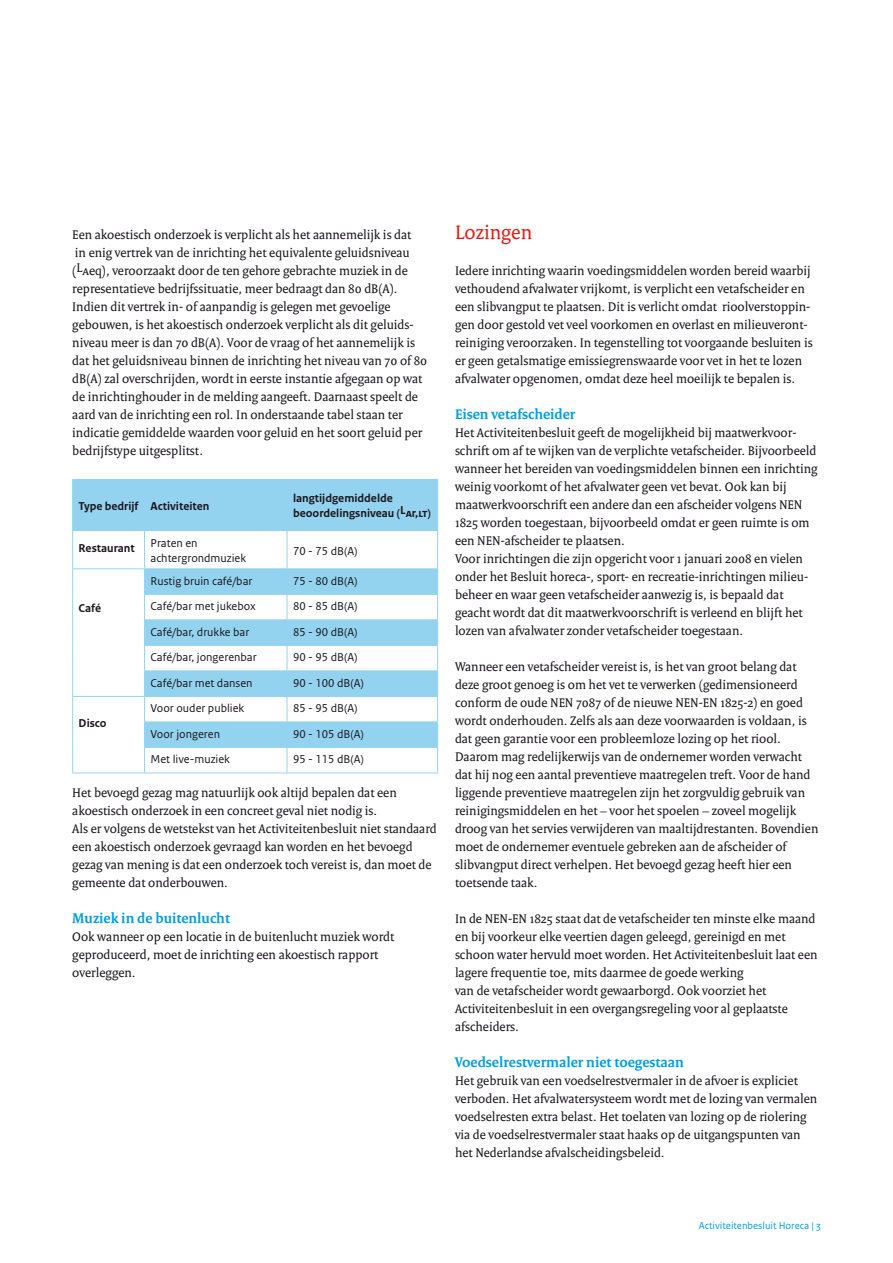
<style>
.page{position:relative;width:893px;height:1263px;background:#fff}
.page>*{position:absolute;margin:0;border:0;box-sizing:border-box;transform-origin:0 0}
.t1{font:21px "Rijksoverheid Serif";color:#e31d19}
.t2{font:700 15px "Rijksoverheid Serif";color:#009ee0}
.t3{font:13.5px/18px "Rijksoverheid Serif";color:#1a171c}
.t4{font:12px/15px "Rijksoverheid Sans Text";color:#1a171c}
.t5{font:700 12px/15px "Rijksoverheid Sans Text";color:#1a171c}
.t6{font:10.5px "Rijksoverheid Sans Text";color:#009ee0}
</style>
<div class="page">
<svg style="left:73px;top:480px;width:364px;height:267px;fill:#94d3f0"></svg>
<hr style="left:72px;top:568px;width:73px;height:1px;background:#94d3f0">
<hr style="left:145px;top:568px;width:142px;height:1px;background:#94d3f0">
<hr style="left:287px;top:568px;width:151px;height:1px;background:#94d3f0">
<hr style="left:144px;top:594px;width:143px;height:1px;background:#94d3f0">
<hr style="left:287px;top:594px;width:151px;height:1px;background:#94d3f0">
<hr style="left:144px;top:619px;width:143px;height:1px;background:#94d3f0">
<hr style="left:287px;top:619px;width:151px;height:1px;background:#94d3f0">
<hr style="left:144px;top:645px;width:143px;height:1px;background:#94d3f0">
<hr style="left:287px;top:645px;width:151px;height:1px;background:#94d3f0">
<hr style="left:144px;top:670px;width:143px;height:1px;background:#94d3f0">
<hr style="left:287px;top:670px;width:151px;height:1px;background:#94d3f0">
<hr style="left:72px;top:696px;width:73px;height:1px;background:#94d3f0">
<hr style="left:145px;top:696px;width:142px;height:1px;background:#94d3f0">
<hr style="left:287px;top:696px;width:151px;height:1px;background:#94d3f0">
<hr style="left:144px;top:721px;width:143px;height:1px;background:#94d3f0">
<hr style="left:287px;top:721px;width:151px;height:1px;background:#94d3f0">
<svg style="left:72px;top:569px;width:1px;height:203px"></svg>
<hr style="left:144px;top:747px;width:143px;height:1px;background:#94d3f0">
<svg style="left:144px;top:569px;width:1px;height:203px"></svg>
<hr style="left:287px;top:747px;width:151px;height:1px;background:#94d3f0">
<svg style="left:287px;top:569px;width:1px;height:203px"></svg>
<svg style="left:437px;top:569px;width:1px;height:203px"></svg>
<hr style="left:72px;top:479px;width:73px;height:1px;background:#94d3f0">
<hr style="left:72px;top:480px;width:1px;height:50px;background:#94d3f0">
<hr style="left:145px;top:479px;width:142px;height:1px;background:#94d3f0">
<hr style="left:287px;top:479px;width:151px;height:1px;background:#94d3f0">
<hr style="left:437px;top:480px;width:1px;height:50px;background:#94d3f0">
<hr style="left:72px;top:530px;width:73px;height:1px;background:#94d3f0">
<hr style="left:145px;top:530px;width:142px;height:1px;background:#94d3f0">
<hr style="left:287px;top:530px;width:151px;height:1px;background:#94d3f0">
<hr style="left:144px;top:480px;width:1px;height:50px;background:#94d3f0">
<hr style="left:287px;top:480px;width:1px;height:50px;background:#94d3f0">
<hr style="left:72px;top:531px;width:1px;height:37px;background:#94d3f0">
<hr style="left:144px;top:531px;width:1px;height:37px;background:#94d3f0">
<hr style="left:287px;top:531px;width:1px;height:37px;background:#94d3f0">
<hr style="left:437px;top:531px;width:1px;height:37px;background:#94d3f0">
<hr style="left:72px;top:772px;width:73px;height:1px;background:#94d3f0">
<hr style="left:145px;top:772px;width:142px;height:1px;background:#94d3f0">
<hr style="left:287px;top:772px;width:151px;height:1px;background:#94d3f0">
<p class="t3" style="left:72px;top:226px;width:356px">Een akoestisch onderzoek is verplicht als het aannemelijk is dat<br>in enig vertrek van de inrichting het equivalente geluidsniveau (Laeq), veroorzaakt door de ten gehore gebrachte muziek in de representatieve bedrijfssituatie, meer bedraagt dan 80 dB(A).<br>Indien dit vertrek in- of aanpandig is gelegen met gevoelige gebouwen, is het akoestisch onderzoek verplicht als dit geluids&shy;niveau meer is dan 70 dB(A). Voor de vraag of het aannemelijk is dat het geluidsniveau binnen de inrichting het niveau van 70 of 80 dB(A) zal overschrijden, wordt in eerste instantie afgegaan op wat de inrichtinghouder in de melding aangeeft. Daarnaast speelt de aard van de inrichting een rol. In onderstaande tabel staan ter indicatie gemiddelde waarden voor geluid en het soort geluid per bedrijfstype uitgesplitst.</p>
<p class="t5" style="left:79px;top:499px;width:132px">Type bedrijf Activiteiten</p>
<p class="t5" style="left:293px;top:491px;width:139px">langtijdgemiddelde beoordelingsniveau (Lar,lt)</p>
<p class="t5" style="left:79px;top:540px;width:58px">Restaurant</p>
<p class="t4" style="left:151px;top:536px;width:97px">Praten en achtergrondmuziek</p>
<p class="t4" style="left:293px;top:543px;width:66px">70 - 75 dB(A)</p>
<p class="t5" style="left:79px;top:600px;width:24px">Café</p>
<p class="t4" style="left:151px;top:573px;width:103px">Rustig bruin café/bar</p>
<p class="t4" style="left:293px;top:573px;width:66px">75 - 80 dB(A)</p>
<p class="t4" style="left:151px;top:599px;width:107px">Café/bar met jukebox</p>
<p class="t4" style="left:293px;top:599px;width:66px">80 - 85 dB(A)</p>
<p class="t4" style="left:151px;top:624px;width:100px">Café/bar, drukke bar</p>
<p class="t4" style="left:293px;top:624px;width:66px">85 - 90 dB(A)</p>
<p class="t4" style="left:151px;top:650px;width:108px">Café/bar, jongerenbar</p>
<p class="t4" style="left:293px;top:650px;width:66px">90 - 95 dB(A)</p>
<p class="t4" style="left:151px;top:675px;width:104px">Café/bar met dansen</p>
<p class="t4" style="left:293px;top:675px;width:72px">90 - 100 dB(A)</p>
<p class="t4" style="left:151px;top:701px;width:95px">Voor ouder publiek</p>
<p class="t4" style="left:293px;top:701px;width:66px">85 - 95 dB(A)</p>
<p class="t4" style="left:151px;top:726px;width:71px">Voor jongeren</p>
<p class="t4" style="left:293px;top:726px;width:72px">90 - 105 dB(A)</p>
<p class="t4" style="left:151px;top:752px;width:81px">Met live-muziek</p>
<p class="t4" style="left:293px;top:752px;width:72px">95 - 115 dB(A)</p>
<p class="t3" style="left:72px;top:784px;width:366px">Het bevoegd gezag mag natuurlijk ook altijd bepalen dat een akoestisch onderzoek in een concreet geval niet nodig is.<br>Als er volgens de wetstekst van het Activiteitenbesluit niet standaard een akoestisch onderzoek gevraagd kan worden en het bevoegd gezag van mening is dat een onderzoek toch vereist is, dan moet de gemeente dat onderbouwen.</p>
<p class="t2" style="left:72px;top:909px;width:159px">Muziek in de buitenlucht</p>
<p class="t3" style="left:72px;top:928px;width:324px">Ook wanneer op een locatie in de buitenlucht muziek wordt geproduceerd, moet de inrichting een akoestisch rapport overleggen.</p>
<p class="t5" style="left:79px;top:716px;width:30px">Disco</p>
<h1 class="t1" style="left:455px;top:220px;width:79px">Lozingen</h1>
<p class="t3" style="left:455px;top:262px;width:359px">Iedere inrichting waarin voedingsmiddelen worden bereid waarbij vethoudend afvalwater vrijkomt, is verplicht een vetafscheider en een slibvangput te plaatsen. Dit is verlicht omdat rioolverstoppin&shy;gen door gestold vet veel voorkomen en overlast en milieuveront&shy;reiniging veroorzaken. In tegenstelling tot voorgaande besluiten is er geen getalsmatige emissiegrenswaarde voor vet in het te lozen afvalwater opgenomen, omdat deze heel moeilijk te bepalen is.</p>
<p class="t2" style="left:455px;top:405px;width:122px">Eisen vetafscheider</p>
<p class="t3" style="left:455px;top:424px;width:364px">Het Activiteitenbesluit geeft de mogelijkheid bij maatwerkvoor&shy;schrift om af te wijken van de verplichte vetafscheider. Bijvoorbeeld wanneer het bereiden van voedingsmiddelen binnen een inrichting weinig voorkomt of het afvalwater geen vet bevat. Ook kan bij maatwerkvoorschrift een andere dan een afscheider volgens NEN 1825 worden toegestaan, bijvoorbeeld omdat er geen ruimte is om een NEN-afscheider te plaatsen.<br>Voor inrichtingen die zijn opgericht voor 1 januari 2008 en vielen onder het Besluit horeca-, sport- en recreatie-inrichtingen milieu&shy;beheer en waar geen vetafscheider aanwezig is, is bepaald dat geacht wordt dat dit maatwerkvoorschrift is verleend en blijft het lozen van afvalwater zonder vetafscheider toegestaan.</p>
<p class="t3" style="left:455px;top:658px;width:365px">Wanneer een vetafscheider vereist is, is het van groot belang dat deze groot genoeg is om het vet te verwerken (gedimensioneerd conform de oude NEN 7087 of de nieuwe NEN-EN 1825-2) en goed wordt onderhouden. Zelfs als aan deze voorwaarden is voldaan, is dat geen garantie voor een probleemloze lozing op het riool.<br>Daarom mag redelijkerwijs van de ondernemer worden verwacht dat hij nog een aantal preventieve maatregelen treft. Voor de hand liggende preventieve maatregelen zijn het zorgvuldig gebruik van reinigingsmiddelen en het – voor het spoelen – zoveel mogelijk droog van het servies verwijderen van maaltijdrestanten. Bovendien moet de ondernemer eventuele gebreken aan de afscheider of slibvangput direct verhelpen. Het bevoegd gezag heeft hier een toetsende taak.</p>
<p class="t3" style="left:455px;top:910px;width:364px">In de NEN-EN 1825 staat dat de vetafscheider ten minste elke maand en bij voorkeur elke veertien dagen geleegd, gereinigd en met schoon water hervuld moet worden. Het Activiteitenbesluit laat een lagere frequentie toe, mits daarmee de goede werking<br>van de vetafscheider wordt gewaarborgd. Ook voorziet het Activiteitenbesluit in een overgangsregeling voor al geplaatste afscheiders.</p>
<p class="t2" style="left:455px;top:1053px;width:230px">Voedselrestvermaler niet toegestaan</p>
<p class="t3" style="left:455px;top:1072px;width:364px">Het gebruik van een voedselrestvermaler in de afvoer is expliciet verboden. Het afvalwatersysteem wordt met de lozing van vermalen voedselresten extra belast. Het toelaten van lozing op de riolering via de voedselrestvermaler staat haaks op de uitgangspunten van het Nederlandse afvalscheidingsbeleid.</p>
<p class="t6" style="left:699px;top:1220px;width:123px">Activiteitenbesluit Horeca | 3</p>
</div>
